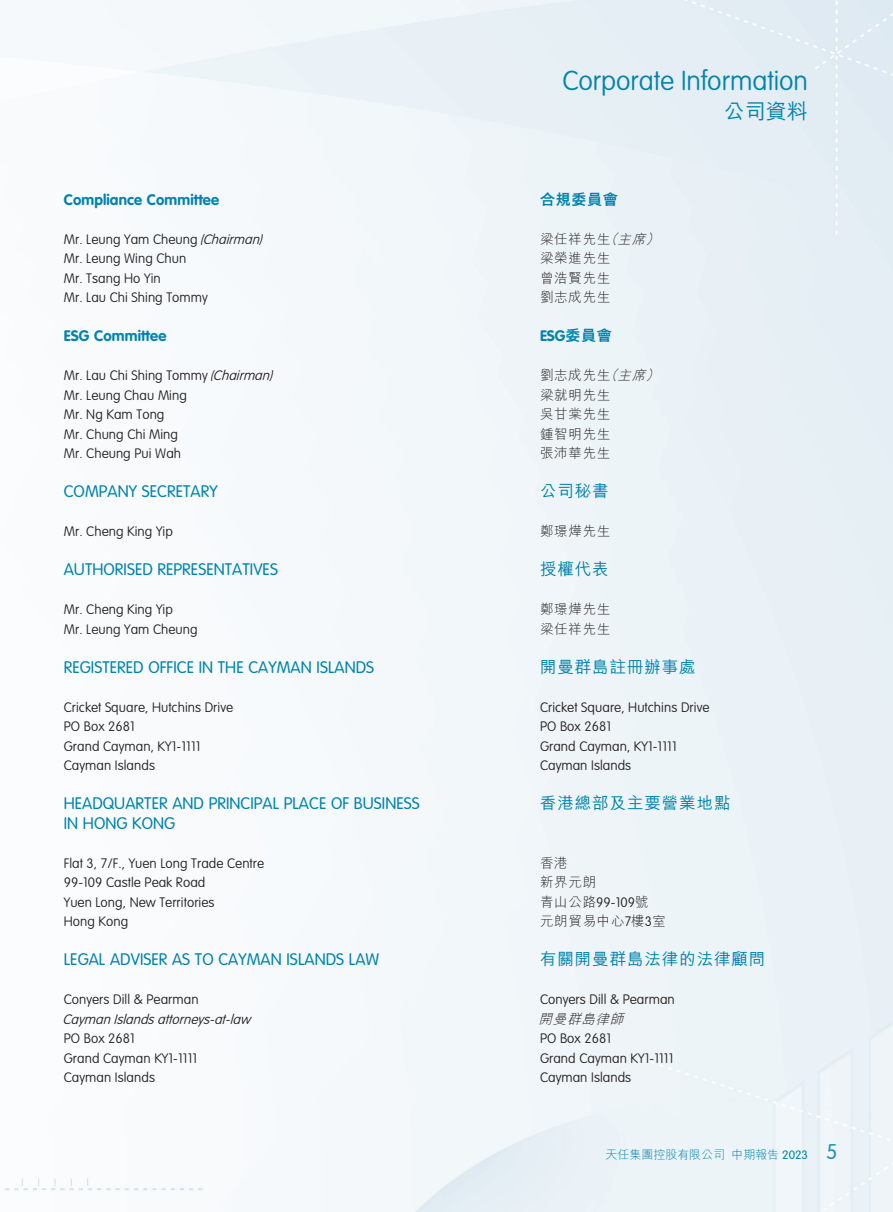
<style>
.page{position:relative;width:893px;height:1212px;background:#fff}
.page>*{position:absolute;margin:0;border:0;box-sizing:border-box;transform-origin:0 0}
.t1{font:100 27px "VAG Rounded Std";letter-spacing:-.005em;color:#0083ad}
.t2{font:500 21px "M Hei HK";color:#0083ad}
.t3{font:300 16.5px/19.5px "VAG Rounded Std";letter-spacing:.005em;color:#0083ad}
.t4{font:500 16.5px "M Hei HK";letter-spacing:.055em;color:#0083ad}
.t5{font:700 15px "VAG Rounded Std";letter-spacing:.005em;color:#0083ad}
.t6{font:800 15px "M Hei HK";letter-spacing:.045em;color:#0083ad}
.t7{font:100 13.5px/19.5px "VAG Rounded Std";letter-spacing:.005em;color:#231f20}
.t8{font:300 13.5px/19.5px "M Hei HK";letter-spacing:.055em;color:#231f20}
.t9{font:italic 100 13.5px "VAG Rounded Std";color:#231f20}
.t10{font:italic 300 13.5px "M Hei HK";color:#231f20}
.t11{font:300 12px "M Hei HK";letter-spacing:-.005em;color:#0083ad}
.s1{font-style:italic}
.s2{font-family:"M Hei HK";font-weight:800}
.s3{font-family:"M Hei HK";font-weight:300}
.s4{font-family:"VAG Rounded Std";font-weight:100}
.s5{font-family:"VAG Rounded Std"}
.s6{font-family:"VAG Rounded Std";font-size:21px;color:#2995ba}
</style>
<div class="page">
<p class="t5" style="left:64px;top:191px;width:157px">Compliance Committee</p>
<p class="t7" style="left:64px;top:230px;width:204px">Mr. Leung Yam Cheung <span class="s1">(Chairman)<br></span>Mr. Leung Wing Chun<br>Mr. Tsang Ho Yin<br>Mr. Lau Chi Shing Tommy</p>
<p class="t5" style="left:64px;top:327px;width:104px">ESG Committee</p>
<p class="t7" style="left:64px;top:366px;width:214px">Mr. Lau Chi Shing Tommy <span class="s1">(Chairman)<br></span>Mr. Leung Chau Ming<br>Mr. Ng Kam Tong<br>Mr. Chung Chi Ming<br>Mr. Cheung Pui Wah</p>
<p class="t3" style="left:64px;top:482px;width:155px">COMPANY SECRETARY</p>
<p class="t7" style="left:64px;top:522px;width:111px">Mr. Cheng King Yip</p>
<p class="t3" style="left:64px;top:560px;width:216px">AUTHORISED REPRESENTATIVES</p>
<p class="t7" style="left:64px;top:600px;width:135px">Mr. Cheng King Yip<br>Mr. Leung Yam Cheung</p>
<p class="t3" style="left:64px;top:658px;width:312px">REGISTERED OFFICE IN THE CAYMAN ISLANDS</p>
<p class="t7" style="left:64px;top:698px;width:171px">Cricket Square, Hutchins Drive<br>PO Box 2681<br>Grand Cayman, KY1-1111<br>Cayman Islands</p>
<p class="t3" style="left:64px;top:794px;width:358px">HEADQUARTER AND PRINCIPAL PLACE OF BUSINESS<br>IN HONG KONG</p>
<p class="t7" style="left:64px;top:854px;width:202px">Flat 3, 7/F., Yuen Long Trade Centre<br>99-109 Castle Peak Road<br>Yuen Long, New Territories<br>Hong Kong</p>
<p class="t3" style="left:64px;top:950px;width:317px">LEGAL ADVISER AS TO CAYMAN ISLANDS LAW</p>
<p class="t7" style="left:64px;top:990px;width:136px">Conyers Dill &amp; Pearman</p>
<p class="t9" style="left:62px;top:1011px;width:194px">CaymanIslandsattorneys-at-law</p>
<p class="t7" style="left:64px;top:1029px;width:135px">PO Box 2681<br>Grand Cayman KY1-1111<br>Cayman Islands</p>
<h1 class="t1" style="left:563px;top:66px;width:247px">Corporate Information</h1>
<h2 class="t2" style="left:724px;top:96px;width:86px">公司資料</h2>
<p class="t6" style="left:540px;top:192px;width:79px">合規委員會</p>
<p class="t8" style="left:540px;top:229px;width:124px">梁任祥先生<span class="s1">（主席）</span>梁榮進先生<br>曾浩賢先生<br>劉志成先生</p>
<p class="t5" style="left:540px;top:327px;width:73px">ESG<span class="s2">委員會</span></p>
<p class="t8" style="left:540px;top:365px;width:124px">劉志成先生<span class="s1">（主席）</span>梁就明先生<br>吳甘棠先生<br>鍾智明先生<br>張沛華先生</p>
<p class="t4" style="left:540px;top:479px;width:70px">公司秘書</p>
<p class="t8" style="left:540px;top:521px;width:72px">鄭璟燁先生</p>
<p class="t4" style="left:540px;top:557px;width:70px">授權代表</p>
<p class="t8" style="left:540px;top:599px;width:72px">鄭璟燁先生梁任祥先生</p>
<p class="t4" style="left:540px;top:655px;width:157px">開曼群島註冊辦事處</p>
<p class="t7" style="left:540px;top:698px;width:171px">Cricket Square, Hutchins Drive<br>PO Box 2681<br>Grand Cayman, KY1-1111<br>Cayman Islands</p>
<p class="t4" style="left:540px;top:791px;width:192px">香港總部及主要營業地點</p>
<p class="t8" style="left:540px;top:853px;width:58px">香港<br>新界元朗</p>
<p class="t7" style="left:540px;top:893px;width:110px"><span class="s3">青山公路</span>99-109<span class="s3">號</span></p>
<p class="t8" style="left:540px;top:911px;width:127px">元朗貿易中心<span class="s4">7</span>樓<span class="s4">3</span>室</p>
<p class="t4" style="left:540px;top:947px;width:227px">有關開曼群島法律的法律顧問</p>
<p class="t7" style="left:540px;top:990px;width:136px">Conyers Dill &amp; Pearman</p>
<p class="t10" style="left:539px;top:1012px;width:90px">開曼群島律師</p>
<p class="t7" style="left:540px;top:1029px;width:135px">PO Box 2681<br>Grand Cayman KY1-1111<br>Cayman Islands</p>
<p class="t11" style="left:606px;top:1148px;width:233px">天任集團控股有限公司 中期報告 <span class="s5">2023</span> <span class="s6">5</span></p>
</div>
